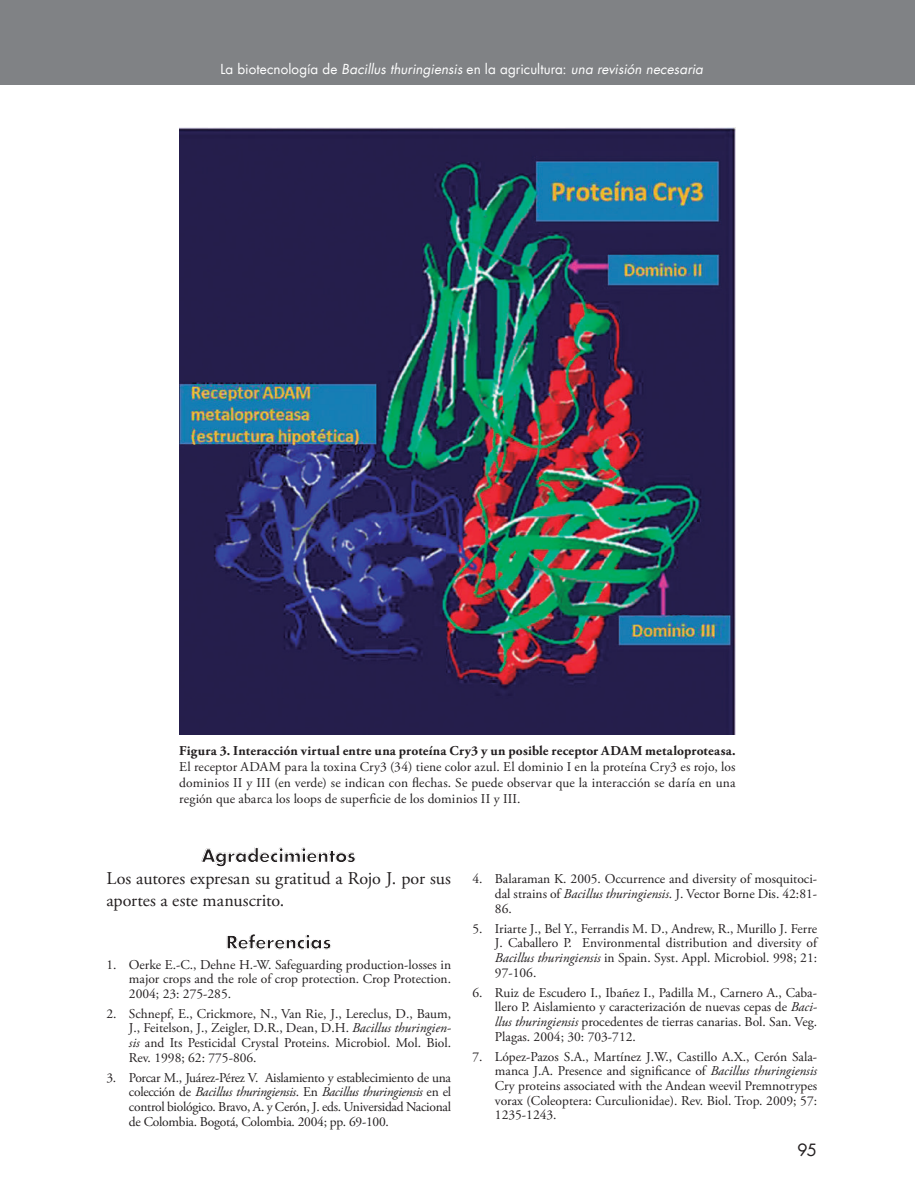
<style>
.page{position:relative;width:915px;height:1191px;background:#fff}
.page>*{position:absolute;margin:0;border:0;box-sizing:border-box;transform-origin:0 0}
.t1{font:18px/21.6px "Adobe Garamond Pro";color:#231f20}
.t2{font:700 17.7px "Futura LT";letter-spacing:-.005em;color:#231f20}
.t3{font:16.5px "Futura LT";color:#231f20}
.t4{font:13.5px/14.7px "Adobe Garamond Pro";color:#231f20;text-align:justify}
.t5{font:700 13.5px "Adobe Garamond Pro";letter-spacing:.015em;color:#231f20}
.t6{font:italic 13.5px "Futura LT";color:#fff}
.s1{font-style:normal}
.s2{font-style:italic}
</style>
<div class="page">
<div style="left:1px;top:0;width:913px;height:85px;background:#808285"></div>
<img style="left:179px;top:128px;width:556px;height:606px">
<p class="t6" style="left:220px;top:61px;width:484px"><span class="s1">La biotecnología de</span> Bacillus thuringiensis <span class="s1">en la agricultura:</span> una revisión necesaria</p>
<p class="t5" style="left:179px;top:743px;width:557px">Figura 3. Interacción virtual entre una proteína Cry3 y un posible receptor ADAM metaloproteasa.</p>
<p class="t4" style="left:179px;top:759px;width:557px;line-height:15.8px">El receptor ADAM para la toxina Cry3 (34) tiene color azul. El dominio I en la proteína Cry3 es rojo, los dominios II y III (en verde) se indican con flechas. Se puede observar que la interacción se daría en una región que abarca los loops de superficie de los dominios II y III.</p>
<h2 class="t2" style="left:201px;top:844px;width:156px">Agradecimientos</h2>
<h1 class="t1" style="left:106px;top:868px;width:346px">Los autores expresan su gratitud a Rojo J. por sus aportes a este manuscrito.</h1>
<h2 class="t2" style="left:226px;top:930px;width:107px">Referencias</h2>
<p class="t4" style="left:129px;top:957px;width:323px;text-indent:-23px">1. Oerke E.-C., Dehne H.-W. Safeguarding production-losses in major crops and the role of crop protection. Crop Protection.<br>2004; 23: 275-285.</p>
<p class="t4" style="left:129px;top:1006px;width:323px;text-indent:-23px">2. Schnepf, E., Crickmore, N., Van Rie, J., Lereclus, D., Baum, J., Feitelson, J., Zeigler, D.R., Dean, D.H. <span class="s2">Bacillus thuringien&shy;sis</span> and Its Pesticidal Crystal Proteins. Microbiol. Mol. Biol.<br>Rev. 1998; 62: 775-806.</p>
<p class="t4" style="left:129px;top:1070px;width:323px;text-indent:-23px">3. Porcar M., Juárez-Pérez V. Aislamiento y establecimiento de una colección de <span class="s2">Bacillus thuringiensis</span>. En <span class="s2">Bacillus thuringiensis</span> en el control biológico. Bravo, A. y Cerón, J. eds. Universidad Nacional de Colombia. Bogotá, Colombia. 2004; pp. 69-100.</p>
<p class="t4" style="left:494px;top:872px;width:323px;text-indent:-23px">4. Balaraman K. 2005. Occurrence and diversity of mosquitoci&shy;dal strains of <span class="s2">Bacillus thuringiensis</span>. J. Vector Borne Dis. 42:81- 86.</p>
<p class="t4" style="left:494px;top:921px;width:323px;text-indent:-23px">5. Iriarte J., Bel Y., Ferrandis M. D., Andrew, R., Murillo J. Ferre J. Caballero P. Environmental distribution and diversity of <span class="s2">Bacillus thuringiensis</span> in Spain. Syst. Appl. Microbiol. 998; 21:<br>97-106.</p>
<p class="t4" style="left:494px;top:985px;width:323px;text-indent:-23px">6. Ruiz de Escudero I., Ibañez I., Padilla M., Carnero A., Caba&shy;llero P. Aislamiento y caracterización de nuevas cepas de <span class="s2">Baci&shy;llus thuringiensis</span> procedentes de tierras canarias. Bol. San. Veg.<br>Plagas. 2004; 30: 703-712.</p>
<p class="t4" style="left:494px;top:1049px;width:323px;text-indent:-23px">7. López-Pazos S.A., Martínez J.W., Castillo A.X., Cerón Sala&shy;manca J.A. Presence and significance of <span class="s2">Bacillus thuringiensis </span>Cry proteins associated with the Andean weevil Premnotrypes vorax (Coleoptera: Curculionidae). Rev. Biol. Trop. 2009; 57:<br>1235-1243.</p>
<p class="t3" style="left:797px;top:1139px;width:21px">95</p>
</div>
